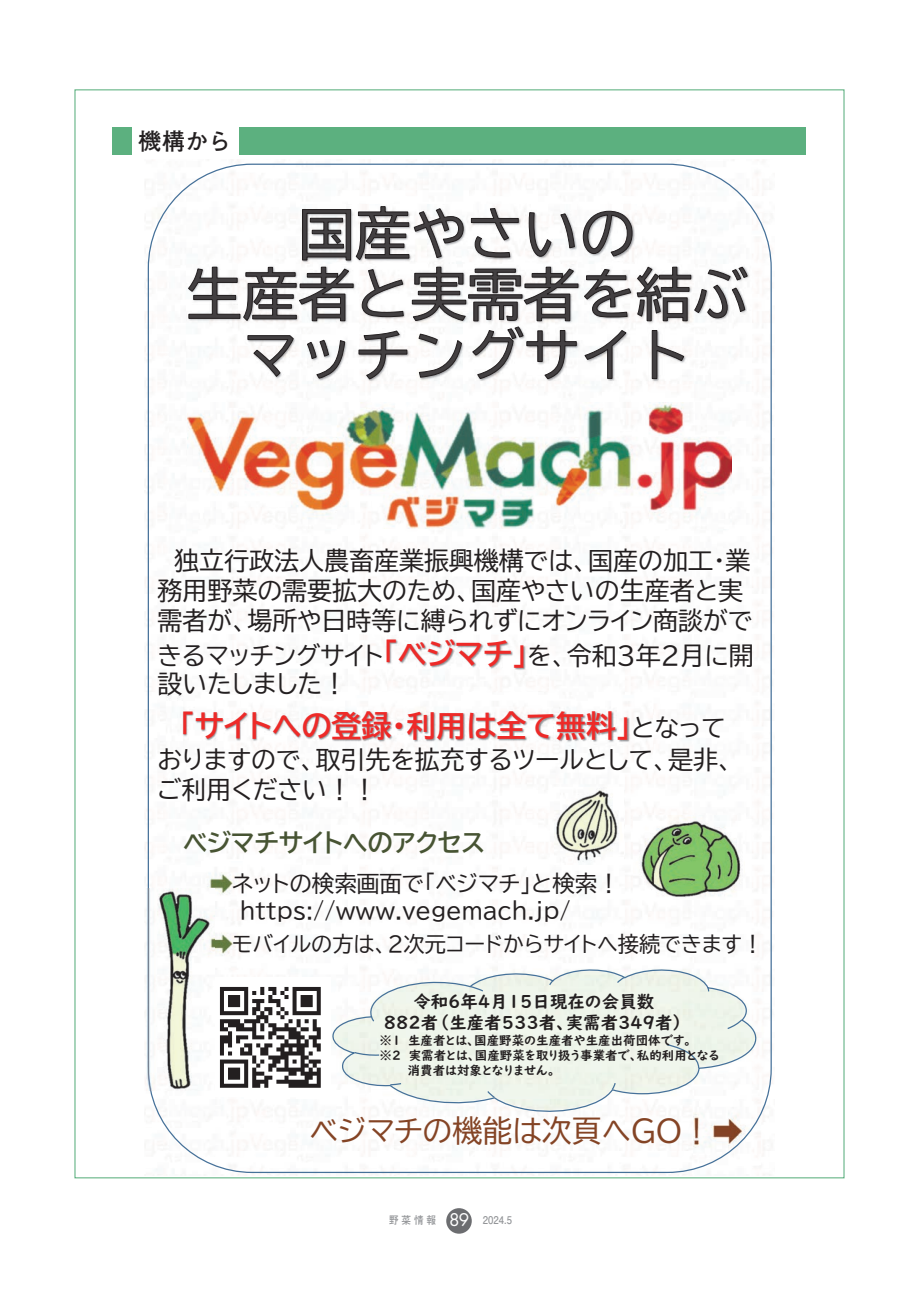
<style>
.page{position:relative;width:919px;height:1289px;background:#fff}
.page>*{position:absolute;margin:0;border:0;box-sizing:border-box;transform-origin:0 0}
.t1{font:30px "BIZ UDP Gothic Bold";color:#ee2a28}
.t2{font:30px "BIZ UDP Gothic";color:#844425}
.t3{font:24.9px/30px "BIZ UDP Gothic";color:#231f20}
.t4{font:24.9px "BIZ UDP Gothic Bold";color:#475433}
.t5{font:700 23.4px "Futo Go B101 Pr 5";color:#231f20}
.t6{font:22.5px/27px "BIZ UDP Gothic";color:#231f20}
.t7{font:21.15px "BIZ UDP Gothic";color:#231f20}
.t8{font:17.4px/21px "UD Digi Kyokasho NK B";color:#231f20;text-align:center}
.t9{font:12.45px "UD Digi Kyokasho NK B";color:#231f20}
.t10{font:700 10.65px "Futo Go B101 Pr 5";letter-spacing:.15em;color:#939598;scale:.9 1}
.s1{font-family:"BIZ UDP Gothic Bold";font-size:30px;color:#ee2a28}
.s2{font-family:"BIZ UDP Gothic";font-size:24.9px;color:#231f20}
.s3{font-family:"Futura Std";font-weight:400;font-size:16.95px;color:#fff}
</style>
<div class="page">
<div style="left:446px;top:1208px;width:25px;height:25px;background:#6c6d70;border-radius:50%"></div>
<img style="left:145px;top:163px;width:627px;height:1012px">
<svg style="left:327px;top:967px;width:437px;height:147px"></svg>
<svg style="left:353px;top:1050px;width:27px;height:6px"></svg>
<svg style="left:389px;top:1082px;width:13px;height:4px"></svg>
<svg style="left:486px;top:1089px;width:10px;height:10px"></svg>
<svg style="left:610px;top:1081px;width:6px;height:9px"></svg>
<svg style="left:665px;top:1043px;width:34px;height:26px"></svg>
<svg style="left:726px;top:1018px;width:17px;height:12px"></svg>
<svg style="left:706px;top:985px;width:3px;height:7px"></svg>
<svg style="left:615px;top:975px;width:11px;height:9px"></svg>
<svg style="left:548px;top:978px;width:7px;height:8px"></svg>
<svg style="left:468px;top:984px;width:16px;height:8px"></svg>
<svg style="left:370px;top:1014px;width:5px;height:8px"></svg>
<img style="left:300px;top:204px;width:336px;height:60px">
<img style="left:186px;top:265px;width:565px;height:118px">
<svg style="left:302px;top:206px;width:330px;height:54px"></svg>
<svg style="left:188px;top:267px;width:559px;height:54px"></svg>
<svg style="left:248px;top:327px;width:436px;height:52px"></svg>
<img style="left:187px;top:403px;width:544px;height:125px">
<img style="left:693px;top:1101px;width:67px;height:64px">
<img style="left:364px;top:623px;width:184px;height:67px">
<img style="left:161px;top:695px;width:491px;height:67px">
<img style="left:196px;top:861px;width:50px;height:47px">
<img style="left:214px;top:921px;width:32px;height:48px">
<img style="left:211px;top:977px;width:120px;height:120px">
<img style="left:145px;top:888px;width:69px;height:202px">
<img style="left:633px;top:815px;width:112px;height:84px">
<img style="left:554px;top:787px;width:69px;height:77px">
<div style="left:113px;top:128px;width:693px;height:27px;background:#5cb07f"></div>
<div style="left:132px;top:124px;width:106px;height:34px;background:#fff"></div>
<p class="t5" style="left:138px;top:123px;width:95px">機構から</p>
<p class="t3" style="left:157px;top:545px;width:596px;text-align:center">独立行政法人農畜産業振興機構では、国産の加工・業務用野菜の需要拡大のため、国産やさいの生産者と実需者が、場所や日時等に縛られずにオンライン商談がで</p>
<p class="t3" style="left:157px;top:641px;width:598px;line-height:28.3px">きるマッチングサイト<span class="s1">「ベジマチ」</span>を、令和３年２月に開設いたしました！</p>
<p class="t1" style="left:180px;top:710px;width:547px">「サイトへの登録・利用は全て無料」<span class="s2">となって</span></p>
<p class="t3" style="left:157px;top:744px;width:577px">おりますので、取引先を拡充するツールとして、是非、ご利用ください！！</p>
<p class="t4" style="left:183px;top:830px;width:303px">ベジマチサイトへのアクセス</p>
<p class="t6" style="left:240px;top:870px;width:381px;text-indent:-7px">ネットの検索画面で「ベジマチ」と検索！https://www.vegemach.jp/</p>
<p class="t7" style="left:232px;top:933px;width:532px">モバイルの方は、２次元コードからサイトへ接続できます！</p>
<p class="t8" style="left:384px;top:990px;width:301px">令和6年4月15日現在の会員数<br>882者（生産者533者、実需者349者）</p>
<p class="t9" style="left:379px;top:1033px;width:313px">※１生産者とは、国産野菜の生産者や生産出荷団体です。</p>
<p class="t9" style="left:379px;top:1048px;width:341px">※２ 実需者とは、国産野菜を取り扱う事業者で、私的利用となる</p>
<p class="t9" style="left:407px;top:1063px;width:149px">消費者は対象となりません。</p>
<p class="t2" style="left:310px;top:1116px;width:403px">ベジマチの機能は次頁へGO！</p>
<p class="t10" style="left:389px;top:1211px;width:138px">野菜情報 <span class="s3">89</span> 2024.5</p>
</div>
